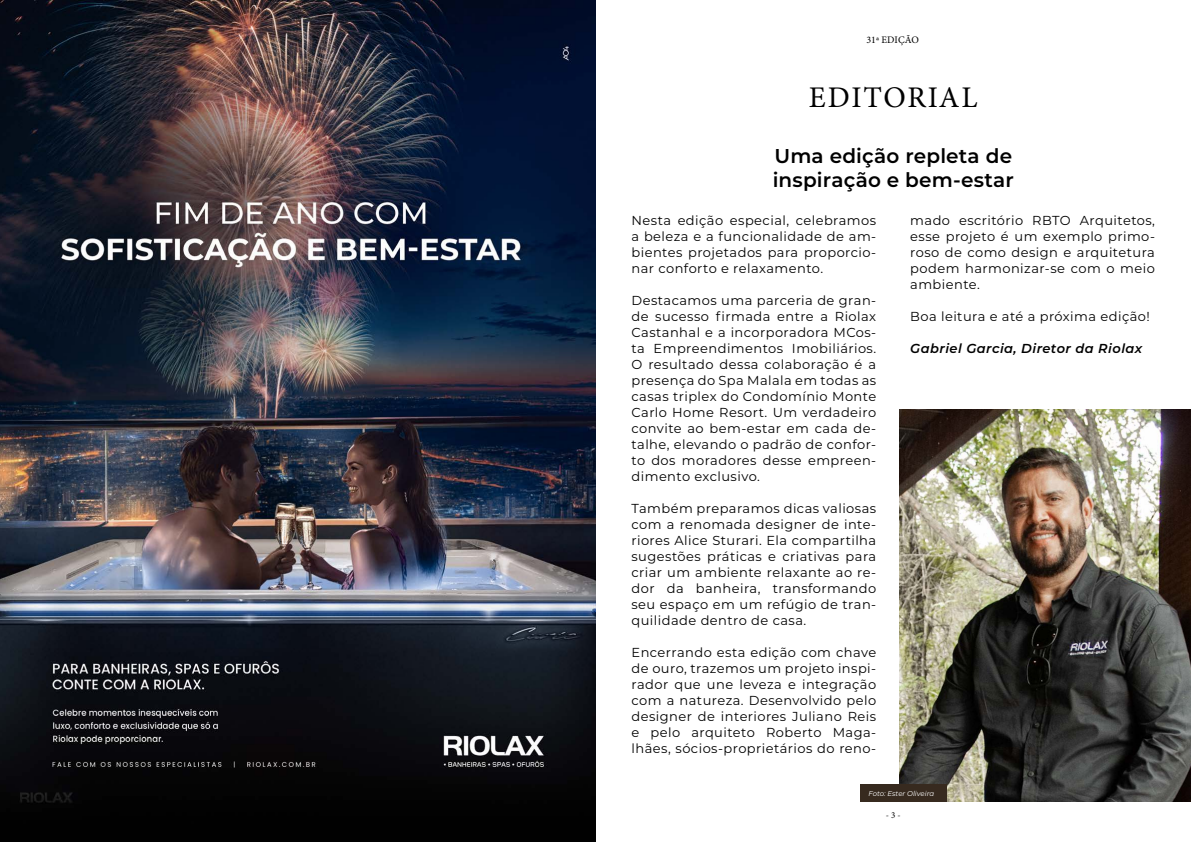
<style>
.page{position:relative;width:1191px;height:842px;background:#fff}
.page>*{position:absolute;margin:0;border:0;box-sizing:border-box;transform-origin:0 0}
.t1{font:30px "Minion Pro";letter-spacing:.055em;color:#000}
.t2{font:600 20px/24px "Montserrat";letter-spacing:.01em;color:#000}
.t3{font:13px/16px "Montserrat";letter-spacing:.035em;color:#000;text-align:justify}
.t4{font:italic 600 13px "Montserrat";letter-spacing:.035em;color:#000}
.t5{font:10px "Minion Pro";letter-spacing:.005em;color:#000}
.t6{font:9px "Minion Pro";color:#000}
.t7{font:italic 7px "Montserrat";color:#fff}
</style>
<div class="page">
<img style="left:0;top:0;width:595px;height:842px">
<img style="left:899px;top:410px;width:292px;height:392px">
<div style="left:860px;top:785px;width:86px;height:17px;background:#372a1f"></div>
<p class="t5" style="left:866px;top:33px;width:54px">31ª EDIÇÃO</p>
<h1 class="t1" style="left:809px;top:77px;width:170px">EDITORIAL</h1>
<h2 class="t2" style="left:772px;top:143px;width:243px">Uma edição repleta de inspiração e bem-estar</h2>
<p class="t3" style="left:910px;top:212px;width:246px">mado escritório RBTO Arquitetos, esse projeto é um exemplo primo&shy;roso de como design e arquitetura podem harmonizar-se com o meio ambiente.</p>
<p class="t3" style="left:910px;top:308px;width:241px">Boa leitura e até a próxima edição!</p>
<p class="t4" style="left:910px;top:339px;width:234px">Gabriel Garcia, Diretor da Riolax</p>
<p class="t3" style="left:631px;top:212px;width:246px">Nesta edição especial, celebramos a beleza e a funcionalidade de am&shy;bientes projetados para proporcio&shy;nar conforto e relaxamento.</p>
<p class="t3" style="left:631px;top:292px;width:246px">Destacamos uma parceria de gran&shy;de sucesso firmada entre a Riolax Castanhal e a incorporadora MCos&shy;ta Empreendimentos Imobiliários.<br>O resultado dessa colaboração é a presença do Spa Malala em todas as casas triplex do Condomínio Monte Carlo Home Resort. Um verdadeiro convite ao bem-estar em cada de&shy;talhe, elevando o padrão de confor&shy;to dos moradores desse empreen&shy;dimento exclusivo.</p>
<p class="t3" style="left:631px;top:500px;width:246px">Também preparamos dicas valiosas com a renomada designer de inte&shy;riores Alice Sturari. Ela compartilha sugestões práticas e criativas para criar um ambiente relaxante ao re&shy;dor da banheira, transformando seu espaço em um refúgio de tran&shy;quilidade dentro de casa.</p>
<p class="t3" style="left:631px;top:644px;width:246px">Encerrando esta edição com chave de ouro, trazemos um projeto inspi&shy;rador que une leveza e integração com a natureza. Desenvolvido pelo designer de interiores Juliano Reis e pelo arquiteto Roberto Maga&shy;lhães, sócios-proprietários do reno-</p>
<p class="t7" style="left:868px;top:789px;width:67px">Foto: Ester Oliveira</p>
<p class="t6" style="left:886px;top:809px;width:16px">- 3 -</p>
</div>
